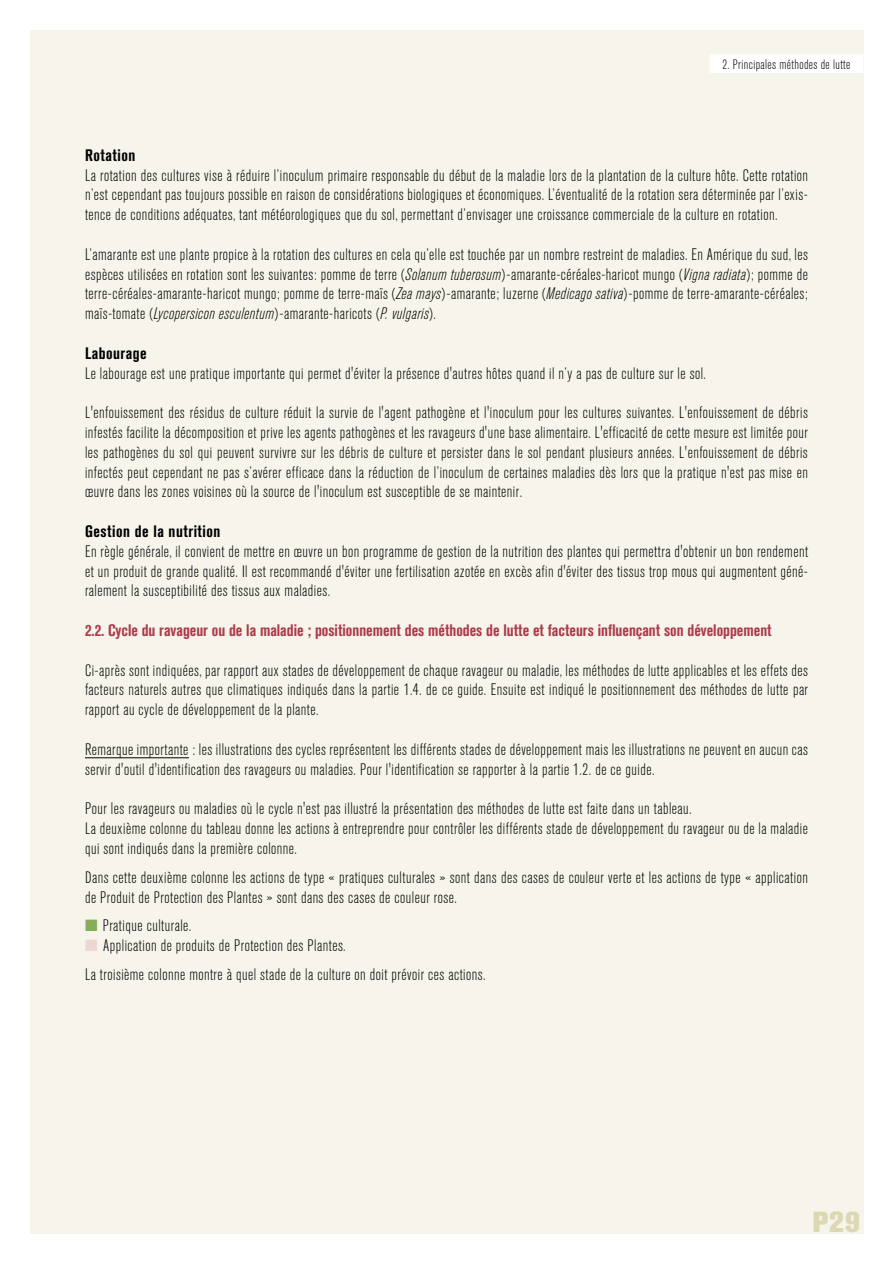
<style>
.page{position:relative;width:893px;height:1263px;background:#fff}
.page>*{position:absolute;margin:0;border:0;box-sizing:border-box;transform-origin:0 0}
.t1{font:800 28.8px "Akzidenz Grotesk BQ";color:#dcd8b4}
.t2{font:300 condensed 16.5px/19.8px "Akzidenz Grotesk BQ";letter-spacing:.03em;color:#000;text-align:justify}
.t3{font:700 condensed 16.5px "Akzidenz Grotesk BQ";color:#ab3a4a}
.t4{font:700 condensed 16.5px "Akzidenz Grotesk BQ";letter-spacing:.03em;color:#000}
.t5{font:300 condensed 13.5px "Akzidenz Grotesk BQ";letter-spacing:.03em;color:#000}
.s1{font-style:italic}
.s2{color:#87ac5c}
.s3{color:#edd7d4}
</style>
<div class="page">
<div style="left:30px;top:30px;width:833px;height:1203px;background:#f6f4eb"></div>
<div style="left:710px;top:54px;width:153px;height:19px;background:#fff"></div>
<hr style="left:85px;top:757px;width:104px;height:1px;background:#000">
<p class="t5" style="left:722px;top:57px;width:130px">2. Principales méthodes de lutte</p>
<p class="t4" style="left:85px;top:146px;width:52px">Rotation</p>
<p class="t2" style="left:85px;top:165px;width:724px">La rotation des cultures vise à réduire l’inoculum primaire responsable du début de la maladie lors de la plantation de la culture hôte. Cette rotation n’est cependant pas toujours possible en raison de considérations biologiques et économiques. L’éventualité de la rotation sera déterminée par l’exis&shy;tence de conditions adéquates, tant météorologiques que du sol, permettant d’envisager une croissance commerciale de la culture en rotation.</p>
<p class="t2" style="left:85px;top:245px;width:724px">L’amarante est une plante propice à la rotation des cultures en cela qu’elle est touchée par un nombre restreint de maladies. En Amérique du sud, les espèces utilisées en rotation sont les suivantes: pomme de terre (<span class="s1">Solanum tuberosum</span>)-amarante-céréales-haricot mungo (<span class="s1">Vigna radiata</span>); pomme de terre-céréales-amarante-haricot mungo; pomme de terre-maïs (<span class="s1">Zea mays</span>)-amarante; luzerne (<span class="s1">Medicago sativa</span>)-pomme de terre-amarante-céréales; maïs-tomate (<span class="s1">Lycopersicon esculentum</span>)-amarante-haricots (<span class="s1">P. vulgaris</span>).</p>
<p class="t4" style="left:85px;top:344px;width:63px">Labourage</p>
<p class="t2" style="left:85px;top:363px;width:622px">Le labourage est une pratique importante qui permet d'éviter la présence d'autres hôtes quand il n’y a pas de culture sur le sol.</p>
<p class="t2" style="left:85px;top:403px;width:724px">L'enfouissement des résidus de culture réduit la survie de l'agent pathogène et l'inoculum pour les cultures suivantes. L'enfouissement de débris infestés facilite la décomposition et prive les agents pathogènes et les ravageurs d'une base alimentaire. L'efficacité de cette mesure est limitée pour les pathogènes du sol qui peuvent survivre sur les débris de culture et persister dans le sol pendant plusieurs années. L'enfouissement de débris infectés peut cependant ne pas s’avérer efficace dans la réduction de l’inoculum de certaines maladies dès lors que la pratique n'est pas mise en œuvre dans les zones voisines où la source de l'inoculum est susceptible de se maintenir.</p>
<p class="t4" style="left:85px;top:522px;width:137px">Gestion de la nutrition</p>
<p class="t2" style="left:85px;top:542px;width:724px">En règle générale, il convient de mettre en œuvre un bon programme de gestion de la nutrition des plantes qui permettra d'obtenir un bon rendement et un produit de grande qualité. Il est recommandé d'éviter une fertilisation azotée en excès afin d'éviter des tissus trop mous qui augmentent géné&shy;ralement la susceptibilité des tissus aux maladies.</p>
<p class="t3" style="left:85px;top:621px;width:688px">2.2. Cycle du ravageur ou de la maladie ; positionnement des méthodes de lutte et facteurs influençant son développement</p>
<p class="t2" style="left:85px;top:660px;width:724px">Ci-après sont indiquées, par rapport aux stades de développement de chaque ravageur ou maladie, les méthodes de lutte applicables et les effets des facteurs naturels autres que climatiques indiqués dans la partie 1.4. de ce guide. Ensuite est indiqué le positionnement des méthodes de lutte par rapport au cycle de développement de la plante.</p>
<p class="t2" style="left:85px;top:740px;width:724px">Remarque importante : les illustrations des cycles représentent les différents stades de développement mais les illustrations ne peuvent en aucun cas servir d'outil d'identification des ravageurs ou maladies. Pour l'identification se rapporter à la partie 1.2. de ce guide.</p>
<p class="t2" style="left:85px;top:799px;width:724px;text-align:left">Pour les ravageurs ou maladies où le cycle n'est pas illustré la présentation des méthodes de lutte est faite dans un tableau.<br>La deuxième colonne du tableau donne les actions à entreprendre pour contrôler les différents stade de développement du ravageur ou de la maladie qui sont indiqués dans la première colonne.</p>
<p class="t2" style="left:85px;top:867px;width:724px">Dans cette deuxième colonne les actions de type « pratiques culturales » sont dans des cases de couleur verte et les actions de type « application de Produit de Protection des Plantes » sont dans des cases de couleur rose.</p>
<p class="t2" style="left:85px;top:916px;width:108px"><span class="s2">■</span> Pratique culturale.</p>
<p class="t2" style="left:85px;top:931px;width:402px;line-height:28.8px"><span class="s3">■</span> Application de produits de Protection des Plantes.<br>La troisième colonne montre à quel stade de la culture on doit prévoir ces actions.</p>
<h1 class="t1" style="left:813px;top:1205px;width:49px">P29</h1>
</div>
